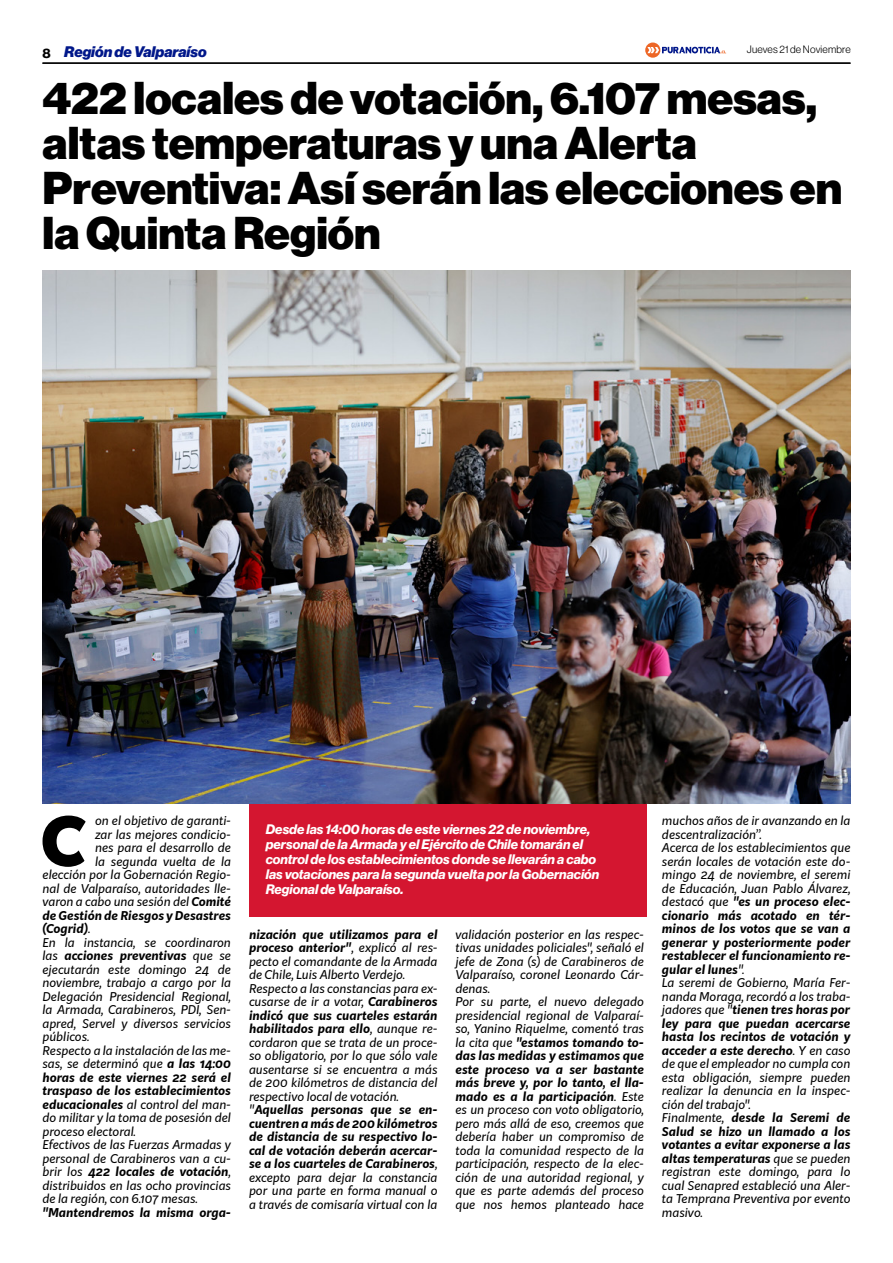
<style>
.page{position:relative;width:893px;height:1263px;background:#fff}
.page>*{position:absolute;margin:0;border:0;box-sizing:border-box;transform-origin:0 0}
.t1{font:900 66.3px "Kit Sans";color:#000}
.t2{font:900 45px/45px "Neue Haas Display";color:#000}
.t3{font:italic 900 15px "Neue Haas Display";color:#00178a}
.t4{font:italic 700 13.5px/15px "Neue Haas Display";color:#fff}
.t5{font:italic 12px/13.5px "Kit Sans";color:#000}
.t6{font:italic 700 12px "Kit Sans";color:#000}
.t7{font:10.5px "N Haas Grotesk DS Pro 45 Lt";letter-spacing:.02em;color:#000}
.s1{font-family:"N Haas Grotesk DS Pro 75 Bd";font-weight:400;font-style:normal;font-size:13.5px;color:#000}
.s2{font-weight:700}
.s3{font-weight:400}
</style>
<div class="page">
<hr style="left:43px;top:63px;width:807px;height:1px;background:#000">
<svg style="left:645px;top:43px;width:81px;height:15px"></svg>
<img style="left:43px;top:270px;width:807px;height:534px">
<div style="left:249px;top:805px;width:397px;height:112px;background:#d41630"></div>
<p class="t3" style="left:43px;top:43px;width:166px"><span class="s1">8</span> Región de Valparaíso</p>
<p class="t7" style="left:747px;top:44px;width:105px">Jueves 21 de Noviembre</p>
<h2 class="t2" style="left:43px;top:77px;width:801px">422 locales de votación, 6.107 mesas, altas temperaturas y una Alerta<br>Preventiva: Así serán las elecciones en la Quinta Región</h2>
<h1 class="t1" style="left:41px;top:781px;width:48px">C</h1>
<p class="t5" style="left:95px;top:813px;width:137px">on el objetivo de garanti-</p>
<p class="t5" style="left:95px;top:827px;width:137px">zar las mejores condicio-</p>
<p class="t5" style="left:95px;top:840px;width:137px">nes para el desarrollo de</p>
<p class="t5" style="left:95px;top:854px;width:137px">la segunda vuelta de la</p>
<p class="t5" style="left:43px;top:867px;width:190px">elección por la Gobernación Regio-</p>
<p class="t5" style="left:43px;top:881px;width:190px">nal de Valparaíso, autoridades lle-</p>
<p class="t5" style="left:43px;top:894px;width:190px">varon a cabo una sesión del <span class="s2">Comité</span></p>
<p class="t6" style="left:43px;top:905px;width:190px">de Gestión de Riesgos y Desastres</p>
<p class="t6" style="left:43px;top:919px;width:50px">(Cogrid)<span class="s3">.</span></p>
<p class="t5" style="left:43px;top:935px;width:190px">En la instancia, se coordinaron</p>
<p class="t6" style="left:43px;top:946px;width:190px"><span class="s3">las</span> acciones preventivas <span class="s3">que se</span></p>
<p class="t5" style="left:43px;top:962px;width:190px">ejecutarán este domingo 24 de</p>
<p class="t5" style="left:43px;top:975px;width:190px">noviembre, trabajo a cargo por la</p>
<p class="t5" style="left:43px;top:989px;width:190px">Delegación Presidencial Regional,</p>
<p class="t5" style="left:43px;top:1002px;width:190px">la Armada, Carabineros, PDI, Sen-</p>
<p class="t5" style="left:43px;top:1016px;width:190px">apred, Servel y diversos servicios</p>
<p class="t5" style="left:43px;top:1029px;width:49px">públicos.</p>
<p class="t5" style="left:43px;top:1043px;width:190px">Respecto a la instalación de las me-</p>
<p class="t5" style="left:43px;top:1056px;width:190px">sas, se determinó que <span class="s2">a las 14:00</span></p>
<p class="t6" style="left:43px;top:1067px;width:190px">horas de este viernes 22 será el</p>
<p class="t6" style="left:43px;top:1081px;width:190px">traspaso de los establecimientos</p>
<p class="t5" style="left:43px;top:1097px;width:190px"><span class="s2">educacionales</span> al control del man-</p>
<p class="t5" style="left:43px;top:1110px;width:190px">do militar y la toma de posesión del</p>
<p class="t5" style="left:43px;top:1124px;width:95px">proceso electoral.</p>
<p class="t5" style="left:43px;top:1137px;width:190px">Efectivos de las Fuerzas Armadas y</p>
<p class="t5" style="left:43px;top:1151px;width:190px">personal de Carabineros van a cu-</p>
<p class="t6" style="left:43px;top:1162px;width:190px"><span class="s3">brir los</span> 422 locales de votación<span class="s3">,</span></p>
<p class="t5" style="left:43px;top:1178px;width:190px">distribuidos en las ocho provincias</p>
<p class="t5" style="left:43px;top:1191px;width:157px">de la región, con 6.107 mesas.</p>
<p class="t6" style="left:43px;top:1202px;width:190px">"Mantendremos la misma orga-</p>
<p class="t4" style="left:266px;top:822px;width:335px">Desde las 14:00 horas de este viernes 22 de noviembre, personal de la Armada y el Ejército de Chile tomarán el control de los establecimientos donde se llevarán a cabo las votaciones para la segunda vuelta por la Gobernación Regional de Valparaíso.</p>
<p class="t5" style="left:249px;top:927px;width:190px"><span class="s2">nización que utilizamos para el proceso anterior"</span>, explicó al res&shy;pecto el comandante de la Armada de Chile, Luis Alberto Verdejo.<br>Respecto a las constancias para ex&shy;cusarse de ir a votar, <span class="s2">Carabineros indicó que sus cuarteles estarán habilitados para ello</span>, aunque re&shy;cordaron que se trata de un proce&shy;so obligatorio, por lo que sólo vale ausentarse si se encuentra a más de 200 kilómetros de distancia del respectivo local de votación. "<span class="s2">Aquellas personas que se en&shy;cuentren a más de 200 kilómetros de distancia de su respectivo lo&shy;cal de votación deberán acercar&shy;se a los cuarteles de Carabineros</span>, excepto para dejar la constancia por una parte en forma manual o a través de comisaría virtual con la</p>
<p class="t5" style="left:455px;top:927px;width:190px">validación posterior en las respec&shy;tivas unidades policiales", señaló el jefe de Zona (s) de Carabineros de<br>Valparaíso, coronel Leonardo Cár&shy;denas.<br>Por su parte, el nuevo delegado presidencial regional de Valparaí&shy;so, Yanino Riquelme, comentó tras la cita que <span class="s2">"estamos tomando to&shy;das las medidas y estimamos que este proceso va a ser bastante más breve y, por lo tanto, el lla&shy;mado es a la participación</span>. Este es un proceso con voto obligatorio, pero más allá de eso, creemos que debería haber un compromiso de toda la comunidad respecto de la participación, respecto de la elec&shy;ción de una autoridad regional, y que es parte además del proceso que nos hemos planteado hace</p>
<p class="t5" style="left:662px;top:813px;width:190px">muchos años de ir avanzando en la descentralización”.<br>Acerca de los establecimientos que serán locales de votación este do&shy;mingo 24 de noviembre, el seremi de Educación, Juan Pablo Álvarez, destacó que <span class="s2">"es un proceso elec&shy;cionario más acotado en tér&shy;minos de los votos que se van a generar y posteriormente poder restablecer el funcionamiento re&shy;gular el lunes</span>".<br>La seremi de Gobierno, María Fer&shy;nanda Moraga, recordó a los traba&shy;jadores que "<span class="s2">tienen tres horas por ley para que puedan acercarse hasta los recintos de votación y acceder a este derecho</span>. Y en caso de que el empleador no cumpla con esta obligación, siempre pueden realizar la denuncia en la inspec&shy;ción del trabajo".<br>Finalmente, <span class="s2">desde la Seremi de<br>Salud se hizo un llamado a los votantes a evitar exponerse a las altas temperaturas</span> que se pueden registran este domingo, para lo cual Senapred estableció una Aler&shy;ta Temprana Preventiva por evento masivo.</p>
</div>
